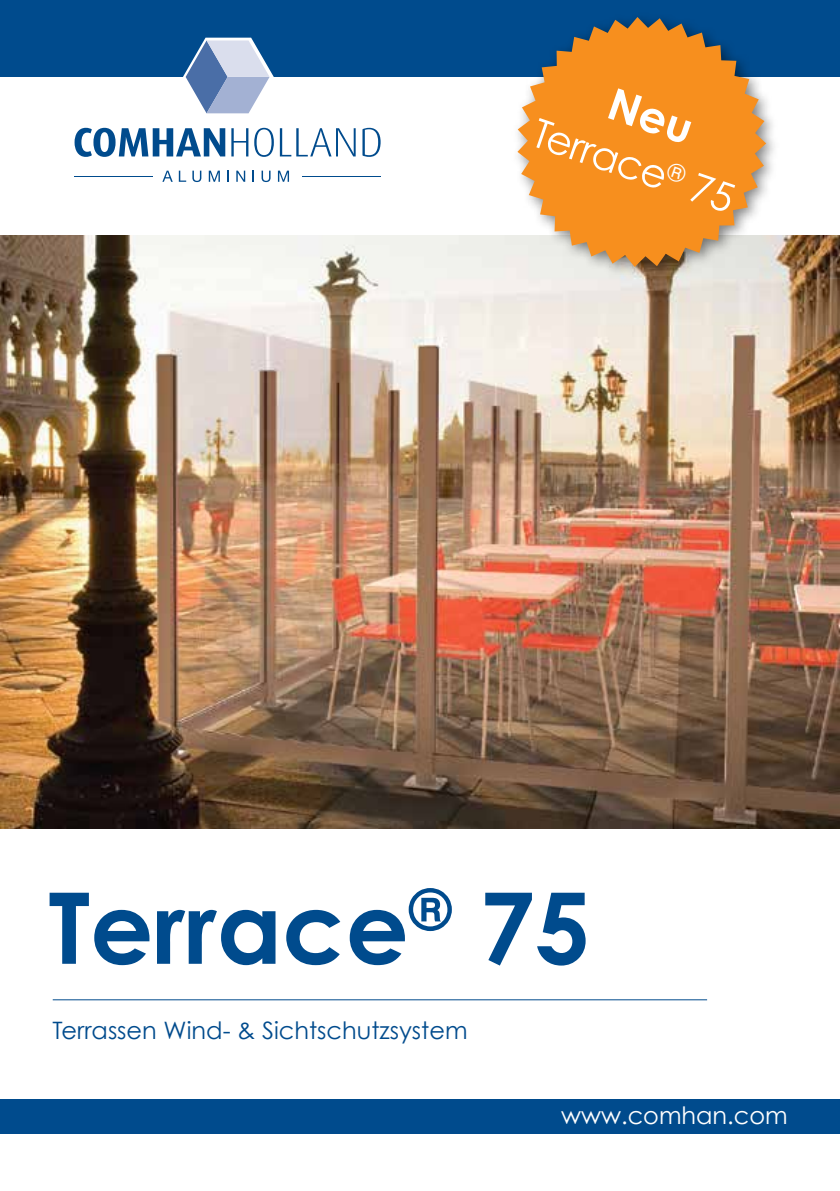
<style>
.page{position:relative;width:840px;height:1191px;background:#fff}
.page>*{position:absolute;margin:0;border:0;box-sizing:border-box;transform-origin:0 0}
.t1{font:700 99px "Century Gothic";color:#004b8d}
.t2{font:40px "Century Gothic";color:#fff}
.t3{font:24px "Century Gothic";color:#004b8d}
.t4{font:24px "Century Gothic";color:#fff}
</style>
<div class="page">
<hr style="left:53px;top:999px;width:653px;height:1px;background:#004b8d">
<div style="left:0;top:1098px;width:839px;height:35px;background:#004b8d"></div>
<div style="left:0;top:0;width:839px;height:77px;background:#004b8d"></div>
<img style="left:0;top:235px;width:839px;height:593px">
<div style="left:510px;top:11px;width:270px;height:270px;background:#000;opacity:.5"></div>
<svg style="left:517px;top:17px;width:248px;height:250px;fill:#f78f1e"></svg>
<svg style="left:74px;top:128px;width:151px;height:29px"></svg>
<svg style="left:231px;top:128px;width:17px;height:28px"></svg>
<svg style="left:254px;top:128px;width:20px;height:29px"></svg>
<svg style="left:280px;top:128px;width:75px;height:28px"></svg>
<svg style="left:362px;top:128px;width:18px;height:29px"></svg>
<svg style="left:162px;top:171px;width:11px;height:11px"></svg>
<svg style="left:179px;top:171px;width:7px;height:11px"></svg>
<svg style="left:192px;top:171px;width:9px;height:11px"></svg>
<svg style="left:209px;top:171px;width:11px;height:11px"></svg>
<svg style="left:227px;top:171px;width:2px;height:11px"></svg>
<svg style="left:236px;top:171px;width:9px;height:11px"></svg>
<svg style="left:252px;top:171px;width:2px;height:11px"></svg>
<svg style="left:261px;top:171px;width:9px;height:11px"></svg>
<svg style="left:278px;top:171px;width:11px;height:11px"></svg>
<hr style="left:74px;top:176px;width:79px;height:1px;background:#004b8d">
<hr style="left:302px;top:176px;width:78px;height:1px;background:#004b8d">
<svg style="left:183px;top:38px;width:91px;height:76px"></svg>
<div style="left:607px;top:88px;width:84px;height:57px;background:#f78f1e"></div>
<h2 class="t2" style="left:542px;top:108px;width:211px;rotate:19deg">Terrace<sup>®</sup> 75</h2>
<h1 class="t1" style="left:48px;top:865px;width:543px">Terrace<sup>®</sup> 75</h1>
<p class="t3" style="left:52px;top:1015px;width:416px">Terrassen Wind- &amp; Sichtschutzsystem</p>
<p class="t4" style="left:561px;top:1100px;width:228px">www.comhan.com</p>
</div>
